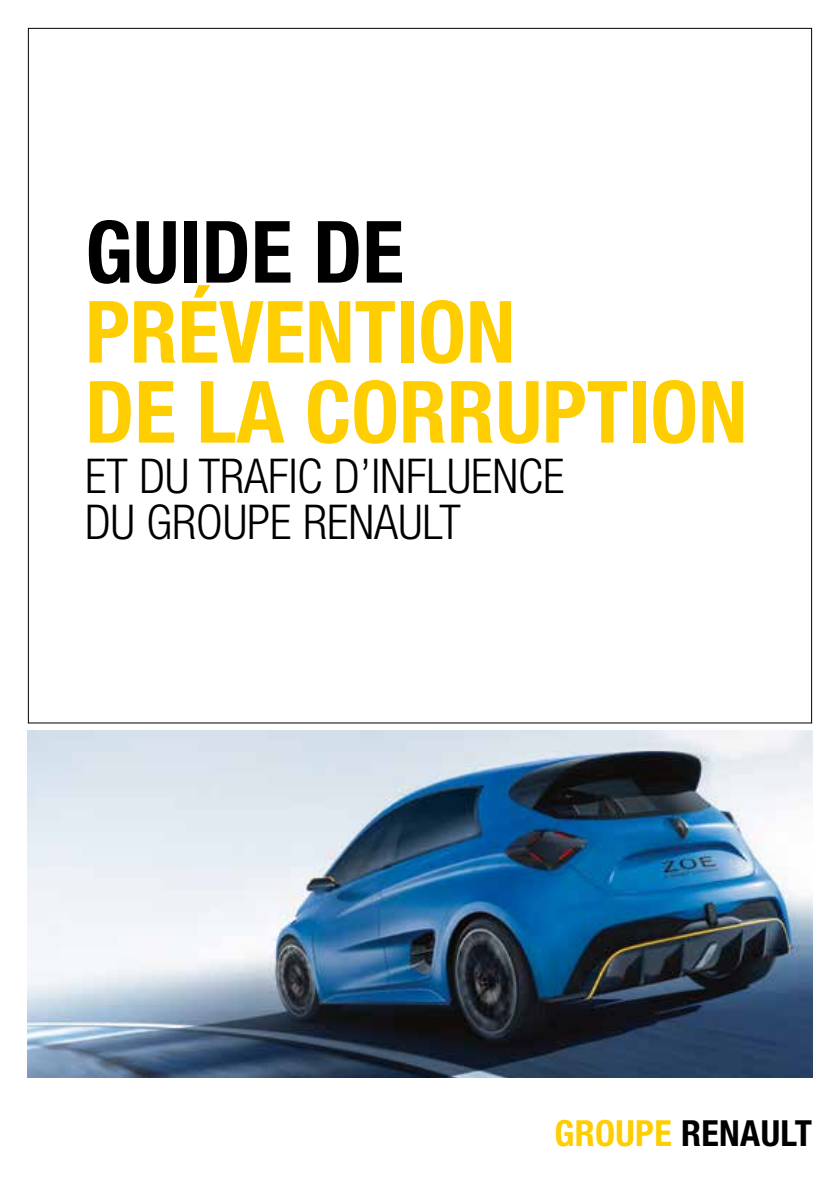
<style>
.page{position:relative;width:840px;height:1191px;background:#fff}
.page>*{position:absolute;margin:0;border:0;box-sizing:border-box;transform-origin:0 0}
.t1{font:700 condensed 86px/80px "Helvetica Neue LT Std";color:#ffce00}
.t2{font:700 condensed 86px "Helvetica Neue LT Std";color:#000}
.t3{font:300 condensed 48px/46px "Helvetica Neue LT Std";color:#000}
.t4{font:700 condensed 36px "Helvetica Neue LT Std";letter-spacing:.01em;color:#000}
.s1{color:#ffce00}
</style>
<div class="page">
<img style="left:28px;top:731px;width:783px;height:346px">
<h1 class="t2" style="left:85px;top:200px;width:320px">GUIDE DE</h1>
<h1 class="t1" style="left:85px;top:291px;width:663px">PRÉVENTION<br>DE LA CORRUPTION</h1>
<p class="t3" style="left:85px;top:452px;width:480px">ET DU TRAFIC D’INFLUENCE<br>DU GROUPE RENAULT</p>
<p class="t4" style="left:554px;top:1111px;width:259px"><span class="s1">GROUPE</span> RENAULT</p>
</div>
